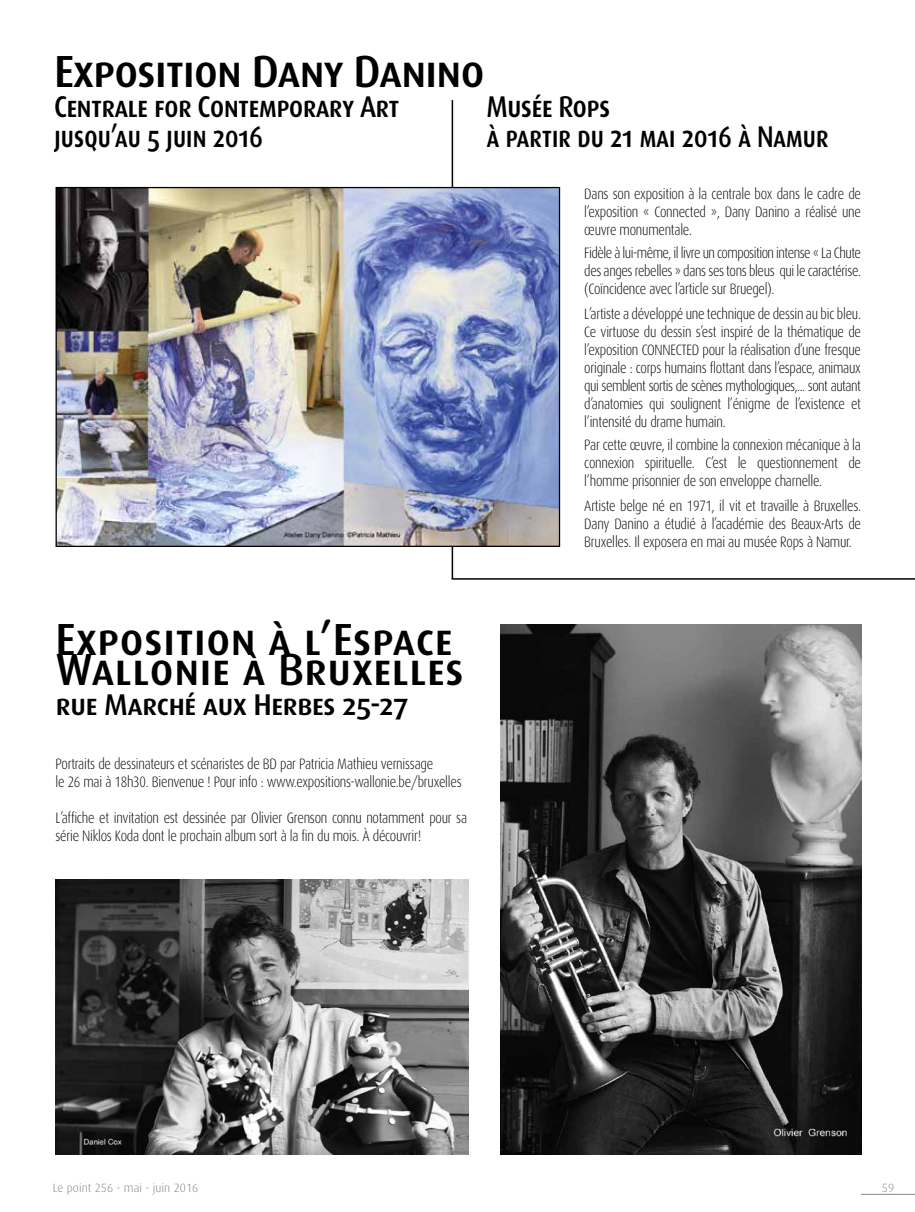
<style>
.page{position:relative;width:915px;height:1212px;background:#fff}
.page>*{position:absolute;margin:0;border:0;box-sizing:border-box;transform-origin:0 0}
.t1{font:45px "Dax Medium Caps";color:#000}
.t2{font:45px "Dax Medium Caps";letter-spacing:-.03em;color:#000}
.t3{font:30px "Dax Medium Caps";letter-spacing:-.03em;color:#000;scale:.85 1}
.t4{font:30px "Dax Medium Caps";letter-spacing:-.03em;color:#000;scale:.9 1}
.t5{font:30px "Dax Medium Caps";letter-spacing:-.03em;color:#000}
.t6{font:300 15px/18px "Dax";letter-spacing:-.02em;color:#000;text-align:justify;scale:.85 1}
.t7{font:300 12px "Dax";color:#878787}
</style>
<div class="page">
<hr style="left:860px;top:1194px;width:54px;height:1px;background:#878787">
<hr style="left:451px;top:100px;width:2px;height:479px;background:#000">
<img style="left:57px;top:189px;width:501px;height:356px">
<img style="left:55px;top:879px;width:413px;height:275px">
<img style="left:500px;top:625px;width:360px;height:529px">
<hr style="left:451px;top:578px;width:463px;height:2px;background:#000">
<h1 class="t2" style="left:54px;top:46px;width:432px">Exposition Dany Danino</h1>
<h2 class="t4" style="left:54px;top:90px;width:385px">Centrale for Contemporary Art</h2>
<h2 class="t4" style="left:486px;top:90px;width:139px">Musée Rops</h2>
<h2 class="t3" style="left:54px;top:120px;width:247px">jusqu’au 5 juin 2016</h2>
<h2 class="t3" style="left:486px;top:120px;width:404px">à partir du 21 mai 2016 à Namur</h2>
<h1 class="t1" style="left:55px;top:614px;width:399px">Exposition à l’Espace</h1>
<h1 class="t1" style="left:55px;top:644px;width:410px">Wallonie à Bruxelles</h1>
<h2 class="t5" style="left:55px;top:687px;width:354px">rue Marché aux Herbes 25-27</h2>
<p class="t6" style="left:55px;top:755px;width:479px">Portraits de dessinateurs et scénaristes de BD par Patricia Mathieu vernissage<br>le 26 mai à 18h30. Bienvenue ! Pour info : www.expositions-wallonie.be/bruxelles</p>
<p class="t6" style="left:55px;top:809px;width:485px">L’affiche et invitation est dessinée par Olivier Grenson connu notamment pour sa série Niklos Koda dont le prochain album sort à la fin du mois. À découvrir!</p>
<p class="t6" style="left:584px;top:185px;width:327px">Dans son exposition à la centrale box dans le cadre de l’exposition « Connected », Dany Danino a réalisé une œuvre monumentale.</p>
<p class="t6" style="left:584px;top:244px;width:327px">Fidèle à lui-même, il livre un composition intense « La Chute des anges rebelles » dans ses tons bleus qui le caractérise. (Coïncidence avec l’article sur Bruegel).</p>
<p class="t6" style="left:584px;top:305px;width:327px">L’artiste a développé une technique de dessin au bic bleu.<br>Ce virtuose du dessin s’est inspiré de la thématique de l’exposition CONNECTED pour la réalisation d’une fresque originale : corps humains flottant dans l’espace, animaux qui semblent sortis de scènes mythologiques,... sont autant d’anatomies qui soulignent l’énigme de l’existence et l’intensité du drame humain.</p>
<p class="t6" style="left:584px;top:436px;width:327px">Par cette œuvre, il combine la connexion mécanique à la connexion spirituelle. C’est le questionnement de l’homme prisonnier de son enveloppe charnelle.</p>
<p class="t6" style="left:584px;top:497px;width:327px">Artiste belge né en 1971, il vit et travaille à Bruxelles.<br>Dany Danino a étudié à l’académie des Beaux-Arts de Bruxelles. Il exposera en mai au musée Rops à Namur.</p>
<p class="t7" style="left:53px;top:1181px;width:147px">Le point 256 - mai - juin 2016</p>
<p class="t7" style="left:881px;top:1181px;width:14px">59</p>
</div>
